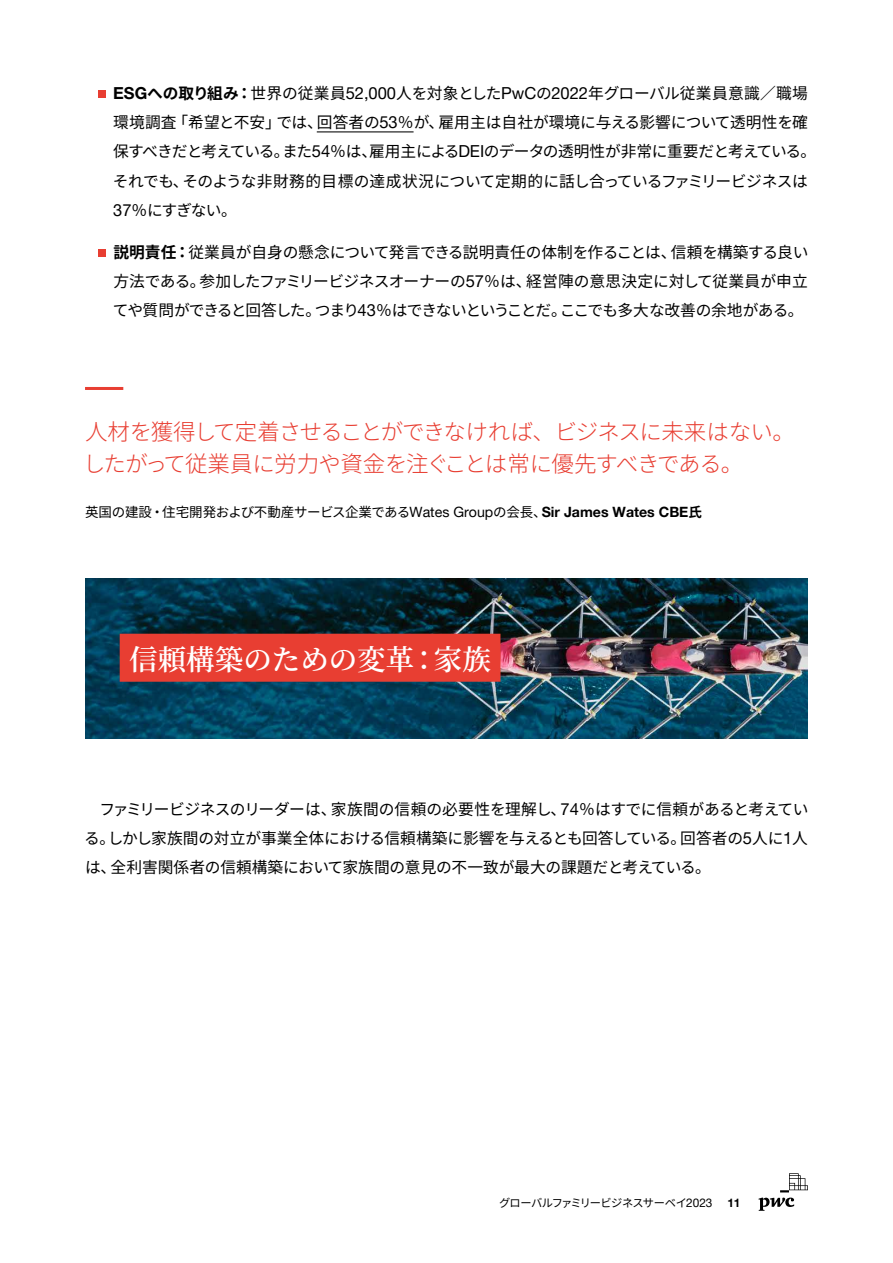
<style>
.page{position:relative;width:893px;height:1263px;background:#fff}
.page>*{position:absolute;margin:0;border:0;box-sizing:border-box;transform-origin:0 0}
.t1{font:600 28.5px "Noto Serif CJ Kjp";color:#fff}
.t2{font:300 22.5px/31.5px "Noto Sans CJ Kjp";letter-spacing:-.04em;color:#e83e32}
.t3{font:15.75px/29.2px "Noto Sans CJ Kjp";letter-spacing:-.02em;color:#000;text-align:justify}
.t4{font:13.5px "Noto Sans CJ Kjp";letter-spacing:-.02em;color:#000}
.t5{font:700 11.85px "Helvetica Neue LT Pro";color:#000}
.t6{font:11.25px "Noto Sans CJ Kjp";letter-spacing:-.07em;color:#000}
.s1{font-family:"Helvetica Neue LT Pro";font-weight:700;font-size:16.5px}
.s2{font-weight:700}
.s3{font-family:"Helvetica Neue LT Pro";font-size:16.5px}
.s4{font-family:"Helvetica Neue LT Pro";font-size:14.1px}
.s5{font-family:"Helvetica Neue LT Pro";font-weight:700;font-size:14.1px}
.s6{font-family:"Helvetica Neue LT Pro";font-size:11.85px}
</style>
<div class="page">
<svg style="left:758px;top:1173px;width:50px;height:38px"></svg>
<hr style="left:317px;top:131px;width:97px;height:1px;background:#000">
<hr style="left:85px;top:387px;width:38px;height:3px;background:#e83e32">
<div style="left:98px;top:90px;width:7px;height:8px;background:#e83e32"></div>
<div style="left:98px;top:249px;width:7px;height:8px;background:#e83e32"></div>
<img style="left:85px;top:579px;width:723px;height:159px">
<div style="left:120px;top:634px;width:380px;height:48px;background:#e83e32"></div>
<p class="t3" style="left:113px;top:79px;width:705px;text-align:left"><span class="s1">ESG</span><span class="s2">への取り組み：</span>世界の従業員<span class="s3">52,000</span>人を対象とした<span class="s3">PwC</span>の<span class="s3">2022</span>年グローバル従業員意識／職場環境調査「希望と不安」では、回答者の<span class="s3">53</span>％が、雇用主は自社が環境に与える影響について透明性を確保すべきだと考えている。また<span class="s3">54</span>％は、雇用主による<span class="s3">DEI</span>のデータの透明性が非常に重要だと考えている。それでも、そのような非財務的目標の達成状況について定期的に話し合っているファミリービジネスは<span class="s3">37</span>％にすぎない。</p>
<p class="t3" style="left:113px;top:238px;width:697px"><span class="s2">説明責任：</span>従業員が自身の懸念について発言できる説明責任の体制を作ることは、信頼を構築する良い方法である。参加したファミリービジネスオーナーの<span class="s3">57</span>％は、経営陣の意思決定に対して従業員が申立てや質問ができると回答した。つまり<span class="s3">43</span>％はできないということだ。ここでも多大な改善の余地がある。</p>
<h2 class="t2" style="left:83px;top:417px;width:713px">人材を獲得して定着させることができなければ、ビジネスに未来はない。したがって従業員に労力や資金を注ぐことは常に優先すべきである。</h2>
<p class="t4" style="left:85px;top:504px;width:618px">英国の建設・住宅開発および不動産サービス企業である<span class="s4">Wates Group</span>の会長、<span class="s5">Sir James Wates CBE</span><span class="s2">氏</span></p>
<h1 class="t1" style="left:129px;top:643px;width:363px">信頼構築のための変革：家族</h1>
<p class="t3" style="left:84px;top:794px;width:726px;text-indent:15px">ファミリービジネスのリーダーは、家族間の信頼の必要性を理解し、<span class="s3">74</span>％はすでに信頼があると考えている。しかし家族間の対立が事業全体における信頼構築に影響を与えるとも回答している。回答者の<span class="s3">5</span>人に<span class="s3">1</span>人は、全利害関係者の信頼構築において家族間の意見の不一致が最大の課題だと考えている。</p>
<p class="t6" style="left:499px;top:1196px;width:215px">グローバルファミリービジネスサーベイ<span class="s6">2023</span></p>
<p class="t5" style="left:728px;top:1195px;width:14px">11</p>
</div>
